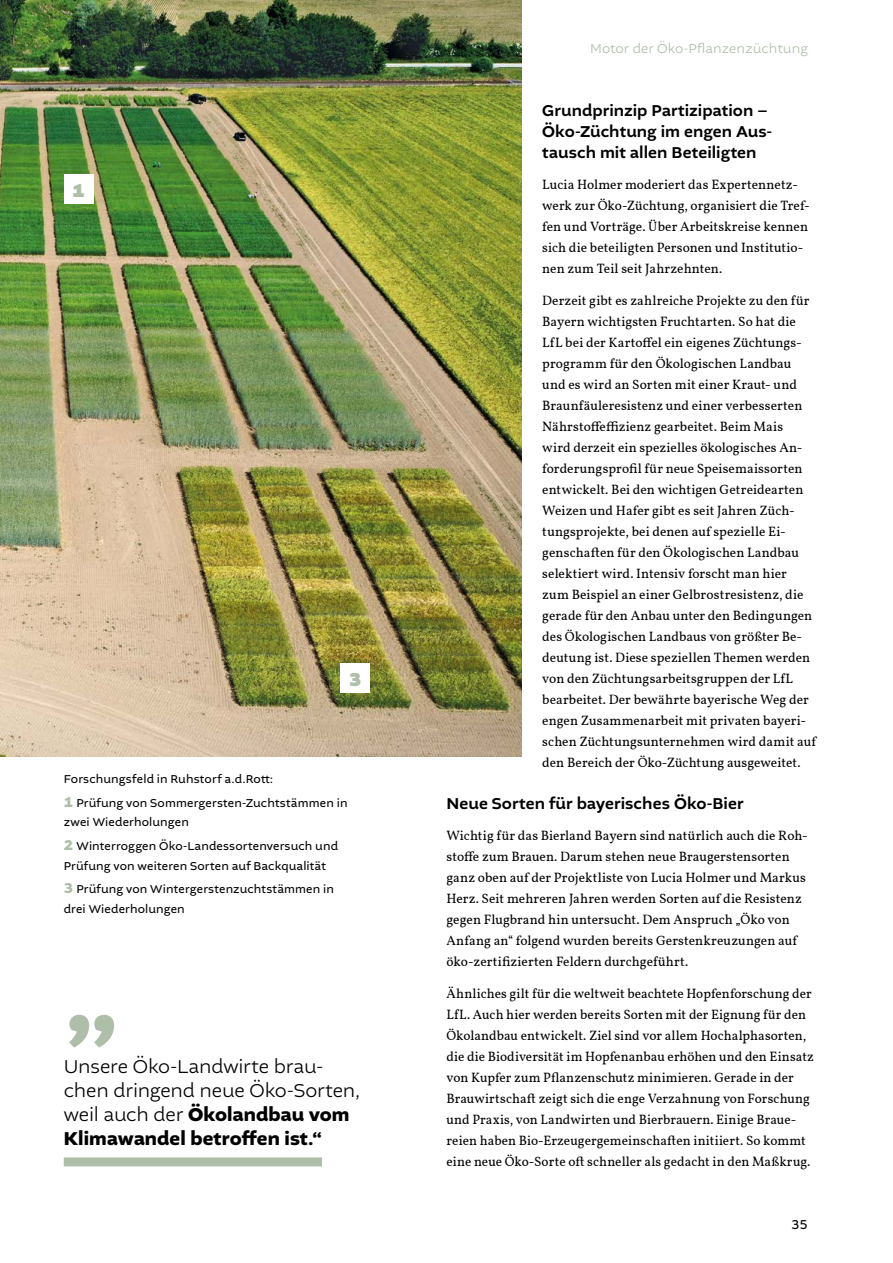
<style>
.page{position:relative;width:893px;height:1263px;background:#fff}
.page>*{position:absolute;margin:0;border:0;box-sizing:border-box;transform-origin:0 0}
.t1{font:700 109.5px "Altivo";color:#aebea8}
.t2{font:300 19.5px/24px "Altivo";letter-spacing:-.01em;color:#000}
.t3{font:900 19.5px "Altivo";color:#aebea8}
.Standards_ZwÜ_11_14{font:500 16.5px/21px "Altivo";color:#000}
.Standards_Text_9_14{font:13.5px/21px "Vollkorn";letter-spacing:.005em;color:#000}
.t4{font:300 13.5px "Altivo";letter-spacing:.01em;color:#aebea8}
.t5{font:13.5px "Altivo";color:#000}
.Standards_Infobox_8_13{font:12px/19.5px "Altivo";letter-spacing:.015em;color:#000}
.s1{font-weight:700;font-size:15px;color:#aebea8}
.s2{font-weight:700}
</style>
<div class="page">
<img style="left:0;top:0;width:521px;height:756px">
<div style="left:64px;top:174px;width:30px;height:30px;background:#fff"></div>
<div style="left:340px;top:663px;width:30px;height:30px;background:#fff"></div>
<div style="left:64px;top:1157px;width:258px;height:9px;background:#aebea8"></div>
<h2 class="t3" style="left:73px;top:177px;width:14px">1</h2>
<h2 class="t3" style="left:349px;top:666px;width:14px">3</h2>
<p class="Standards_Infobox_8_13" style="left:64px;top:769px;width:211px">Forschungsfeld in Ruhstorf a.d.Rott:</p>
<p class="Standards_Infobox_8_13" style="left:64px;top:793px;width:285px"><span class="s1">1</span> Prüfung von Sommergersten-Zuchtstämmen in zwei Wiederholungen</p>
<p class="Standards_Infobox_8_13" style="left:64px;top:836px;width:276px"><span class="s1">2</span> Winterroggen Öko-Landessortenversuch und<br>Prüfung von weiteren Sorten auf Backqualität</p>
<p class="Standards_Infobox_8_13" style="left:64px;top:880px;width:272px"><span class="s1">3</span> Prüfung von Wintergerstenzuchtstämmen in drei Wiederholungen</p>
<h1 class="t1" style="left:64px;top:923px;width:57px">„</h1>
<h2 class="t2" style="left:64px;top:1054px;width:298px">Unsere Öko-Landwirte brau&shy;chen dringend neue Öko-Sorten, weil auch der <span class="s2">Ökolandbau vom<br>Klimawandel betroffen ist.“</span></h2>
<p class="t4" style="left:590px;top:39px;width:219px">Motor der Öko-Pflanzenzüchtung</p>
<p class="Standards_ZwÜ_11_14" style="left:542px;top:100px;width:232px">Grundprinzip Partizipation –<br>Öko-Züchtung im engen Aus&shy;tausch mit allen Beteiligten</p>
<p class="Standards_Text_9_14" style="left:542px;top:173px;width:269px">Lucia Holmer moderiert das Expertennetz&shy;werk zur Öko-Züchtung, organisiert die Tref&shy;fen und Vorträge. Über Arbeitskreise kennen sich die beteiligten Personen und Institutio&shy;nen zum Teil seit Jahrzehnten.</p>
<p class="Standards_Text_9_14" style="left:542px;top:289px;width:275px">Derzeit gibt es zahlreiche Projekte zu den für Bayern wichtigsten Fruchtarten. So hat die LfL bei der Kartoffel ein eigenes Züchtungs&shy;programm für den Ökologischen Landbau und es wird an Sorten mit einer Kraut- und Braunfäuleresistenz und einer verbesserten Nährstoffeffizienz gearbeitet. Beim Mais<br>wird derzeit ein spezielles ökologisches An&shy;forderungsprofil für neue Speisemaissorten entwickelt. Bei den wichtigen Getreidearten Weizen und Hafer gibt es seit Jahren Züch&shy;tungsprojekte, bei denen auf spezielle Ei&shy;genschaften für den Ökologischen Landbau selektiert wird. Intensiv forscht man hier zum Beispiel an einer Gelbrostresistenz, die gerade für den Anbau unter den Bedingungen des Ökologischen Landbaus von größter Be&shy;deutung ist. Diese speziellen Themen werden von den Züchtungsarbeitsgruppen der LfL bearbeitet. Der bewährte bayerische Weg der engen Zusammenarbeit mit privaten bayeri&shy;schen Züchtungsunternehmen wird damit auf den Bereich der Öko-Züchtung ausgeweitet.</p>
<p class="Standards_ZwÜ_11_14" style="left:446px;top:793px;width:299px">Neue Sorten für bayerisches Öko-Bier</p>
<p class="Standards_Text_9_14" style="left:446px;top:824px;width:363px">Wichtig für das Bierland Bayern sind natürlich auch die Roh&shy;stoffe zum Brauen. Darum stehen neue Braugerstensorten ganz oben auf der Projektliste von Lucia Holmer und Markus Herz. Seit mehreren Jahren werden Sorten auf die Resistenz gegen Flugbrand hin untersucht. Dem Anspruch „Öko von Anfang an“ folgend wurden bereits Gerstenkreuzungen auf öko-zertifizierten Feldern durchgeführt.</p>
<p class="Standards_Text_9_14" style="left:446px;top:982px;width:369px">Ähnliches gilt für die weltweit beachtete Hopfenforschung der LfL. Auch hier werden bereits Sorten mit der Eignung für den Ökolandbau entwickelt. Ziel sind vor allem Hochalphasorten, die die Biodiversität im Hopfenanbau erhöhen und den Einsatz von Kupfer zum Pflanzenschutz minimieren. Gerade in der Brauwirtschaft zeigt sich die enge Verzahnung von Forschung und Praxis, von Landwirten und Bierbrauern. Einige Braue&shy;reien haben Bio-Erzeugergemeinschaften initiiert. So kommt eine neue Öko-Sorte oft schneller als gedacht in den Maßkrug.</p>
<p class="t5" style="left:791px;top:1215px;width:18px">35</p>
</div>
